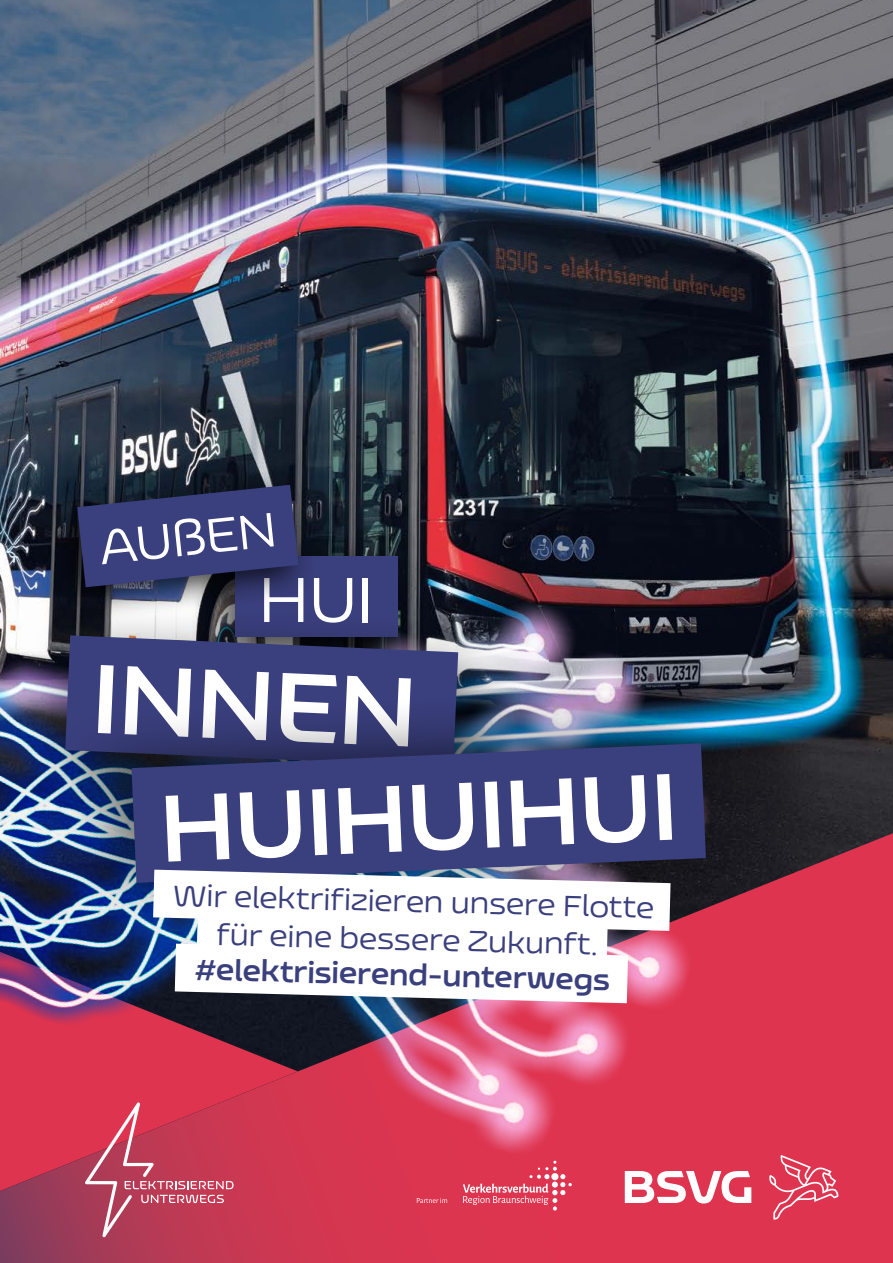
<style>
.page{position:relative;width:893px;height:1263px;background:#fff}
.page>*{position:absolute;margin:0;border:0;box-sizing:border-box;transform-origin:0 0}
.t1{font:700 97.2px "Nizzoli Alt";color:#fff}
.t2{font:700 93.9px "Nizzoli Alt";color:#fff}
.t3{font:62.85px "Nizzoli Alt";color:#fff}
.t4{font:48px "Nizzoli Alt";color:#fff}
.t5{font:28.95px "Nizzoli Alt";color:#3a3f7d}
.t6{font:700 28.95px "Nizzoli Alt";color:#3a3f7d}
</style>
<div class="page">
<img style="left:0;top:0;width:893px;height:316px">
<img style="left:0;top:316px;width:893px;height:947px">
<div style="left:190px;top:534px;width:234px;height:152px;background:#000;opacity:.75"></div>
<div style="left:235px;top:556px;width:162px;height:81px;background:#3a3f7d"></div>
<div style="left:45px;top:469px;width:272px;height:153px;background:#000;opacity:.75"></div>
<svg style="left:77px;top:485px;width:221px;height:102px"></svg>
<div style="left:24px;top:604px;width:499px;height:237px;background:#000;opacity:.64"></div>
<svg style="left:65px;top:635px;width:393px;height:51px;fill:#3a3f7d"></svg>
<div style="left:58px;top:686px;width:676px;height:241px;background:#000;opacity:.52"></div>
<svg style="left:131px;top:743px;width:575px;height:140px;fill:#3a3f7d"></svg>
<svg style="left:153px;top:870px;width:518px;height:133px"></svg>
<h3 class="t4" style="left:97px;top:520px;width:180px;rotate:-6deg">AUßEN</h3>
<h3 class="t3" style="left:258px;top:563px;width:118px">HUI</h3>
<h1 class="t1" style="left:93px;top:640px;width:328px;rotate:2deg">INNEN</h1>
<h2 class="t2" style="left:157px;top:769px;width:521px;rotate:-2deg">HUIHUIHUI</h2>
<p class="t5" style="left:173px;top:880px;width:483px;rotate:1deg">Wir elektrifizieren unsere Flotte</p>
<p class="t5" style="left:217px;top:919px;width:383px;rotate:1deg">für eine bessere Zukunft.</p>
<p class="t6" style="left:195px;top:953px;width:417px;rotate:1deg">#elektrisierend-unterwegs</p>
</div>
